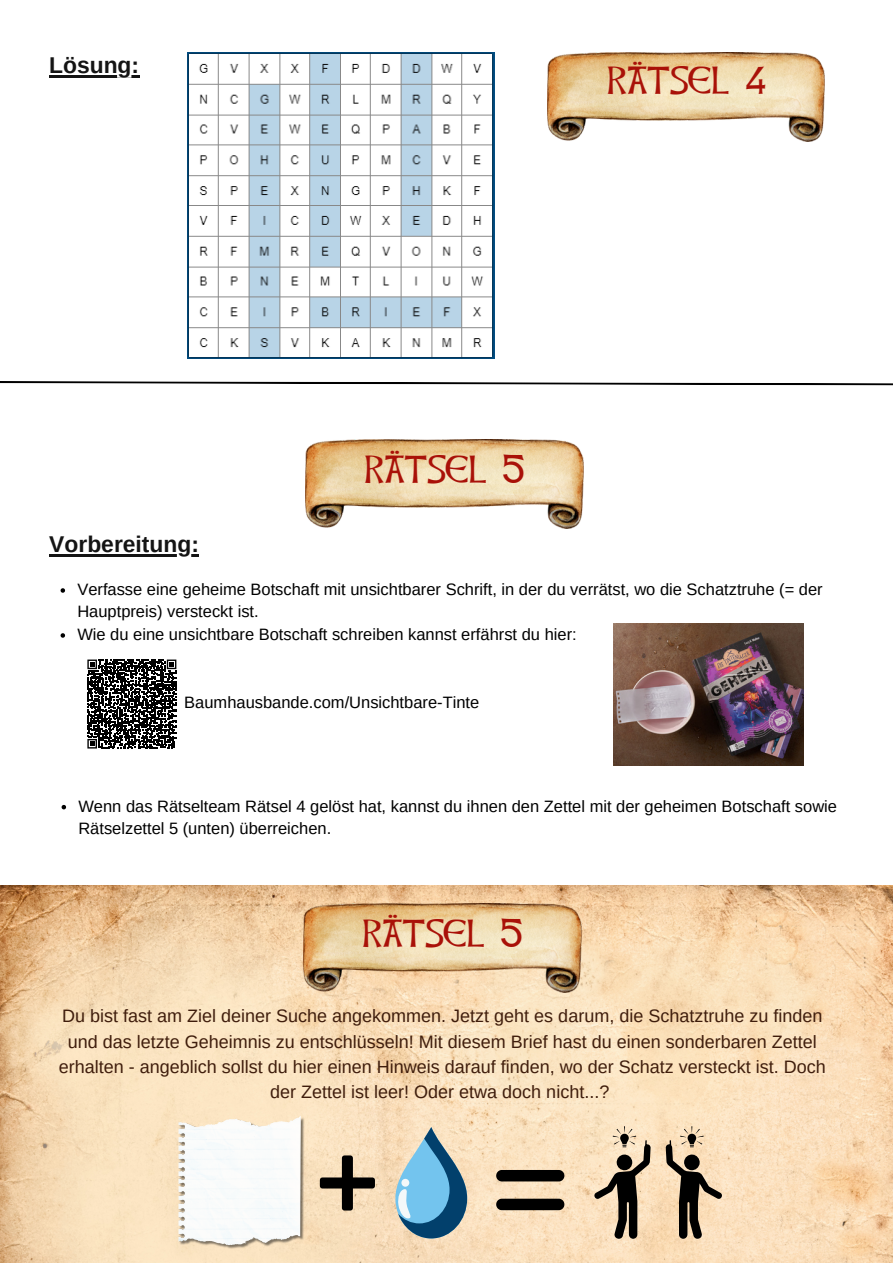
<style>
.page{position:relative;width:893px;height:1264px;background:#fff}
.page>*{position:absolute;margin:0;border:0;box-sizing:border-box;transform-origin:0 0}
.t1{font:34.5px "Celtic Hand";color:#a91108}
.t2{font:700 22.8px "Arimo";color:#141414}
.t3{font:18px/25px "Arimo";color:#3f1d0c;text-align:center}
.t4{font:16.5px/22.5px "Arimo";color:#000}
</style>
<div class="page">
<svg style="left:87px;top:659px;width:90px;height:90px"></svg>
<svg style="left:87px;top:659px;width:89px;height:89px"></svg>
<img style="left:547px;top:52px;width:277px;height:89px">
<img style="left:187px;top:52px;width:307px;height:306px">
<svg style="left:0;top:381px;width:892px;height:4px"></svg>
<img style="left:0;top:885px;width:892px;height:377px">
<img style="left:303px;top:903px;width:278px;height:89px">
<img style="left:305px;top:439px;width:278px;height:89px">
<img style="left:178px;top:1114px;width:127px;height:136px">
<div style="left:320px;top:1177px;width:55px;height:11px;background:#000;border-radius:3px"></div>
<div style="left:342px;top:1155px;width:11px;height:55px;background:#000;border-radius:3px"></div>
<svg style="left:395px;top:1127px;width:72px;height:111px;background:#85aaba"></svg>
<div style="left:401px;top:1178px;width:8px;height:8px;background:#f4f8f9;border-radius:50%"></div>
<svg style="left:496px;top:1169px;width:68px;height:41px;background:#736859"></svg>
<svg style="left:594px;top:1126px;width:56px;height:112px;background:#af9e86"></svg>
<svg style="left:665px;top:1126px;width:56px;height:112px;background:#af9b82"></svg>
<img style="left:613px;top:623px;width:190px;height:143px">
<svg style="left:61px;top:588px;width:4px;height:4px"></svg>
<svg style="left:61px;top:633px;width:4px;height:4px"></svg>
<hr style="left:49px;top:554px;width:150px;height:3px;background:#141414">
<hr style="left:49px;top:75px;width:90px;height:2px;background:#141414">
<svg style="left:62px;top:805px;width:4px;height:4px"></svg>
<p class="t2" style="left:49px;top:52px;width:91px">Lösung:</p>
<p class="t2" style="left:49px;top:531px;width:151px">Vorbereitung:</p>
<p class="t1" style="left:606px;top:66px;width:161px">RÄTSEL 4</p>
<p class="t1" style="left:363px;top:454px;width:163px">RÄTSEL 5</p>
<p class="t4" style="left:77px;top:578px;width:746px">Verfasse eine geheime Botschaft mit unsichtbarer Schrift, in der du verrätst, wo die Schatztruhe (= der<br>Hauptpreis) versteckt ist.</p>
<p class="t4" style="left:77px;top:623px;width:501px">Wie du eine unsichtbare Botschaft schreiben kannst erfährst du hier:</p>
<p class="t4" style="left:184px;top:691px;width:296px">Baumhausbande.com/Unsichtbare-Tinte</p>
<p class="t4" style="left:78px;top:794px;width:760px">Wenn das Rätselteam Rätsel 4 gelöst hat, kannst du ihnen den Zettel mit der geheimen Botschaft sowie<br>Rätselzettel 5 (unten) überreichen.</p>
<p class="t1" style="left:361px;top:918px;width:163px">RÄTSEL 5</p>
<p class="t3" style="left:59px;top:1003px;width:768px">Du bist fast am Ziel deiner Suche angekommen. Jetzt geht es darum, die Schatztruhe zu finden und das letzte Geheimnis zu entschlüsseln! Mit diesem Brief hast du einen sonderbaren Zettel erhalten - angeblich sollst du hier einen Hinweis darauf finden, wo der Schatz versteckt ist. Doch der Zettel ist leer! Oder etwa doch nicht...?</p>
</div>
